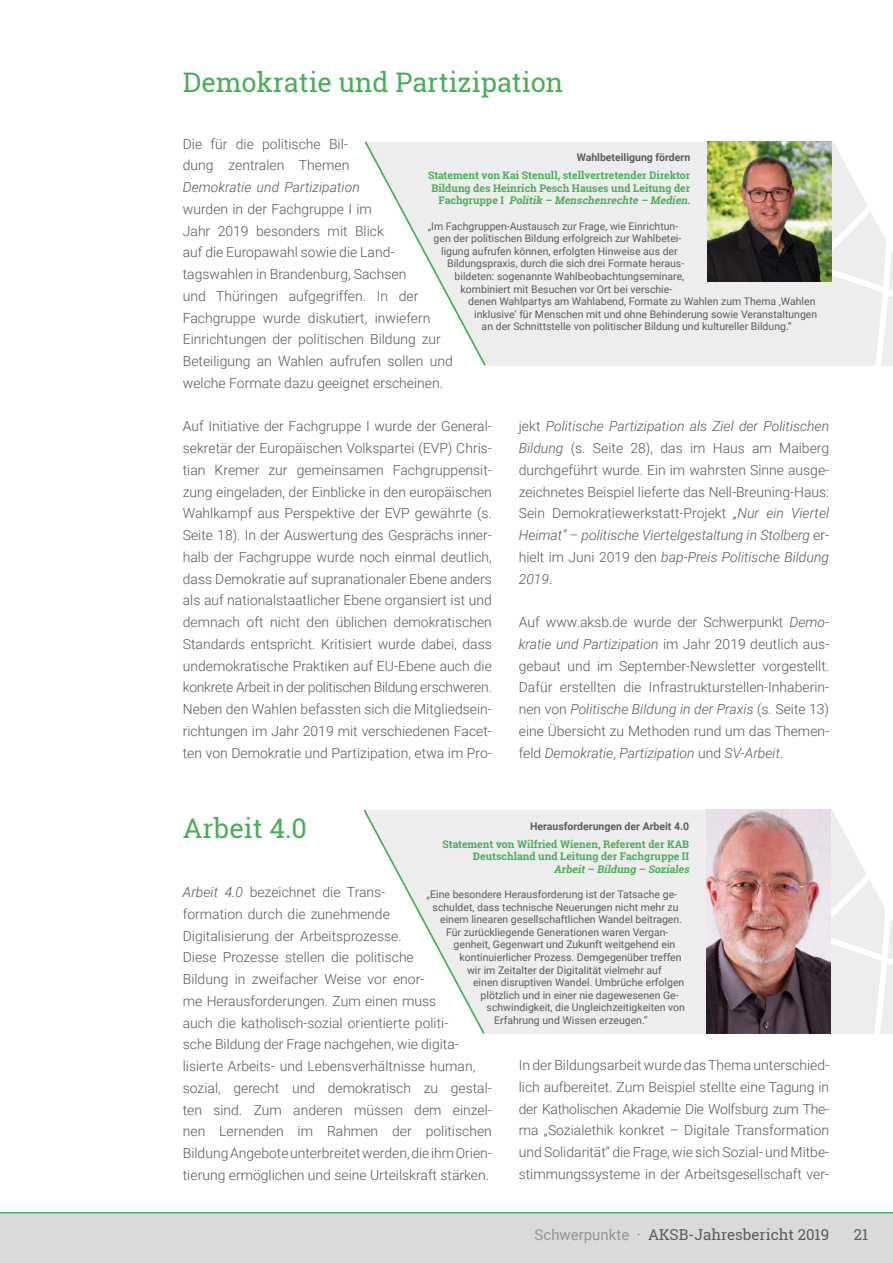
<style>
.page{position:relative;width:893px;height:1263px;background:#fff}
.page>*{position:absolute;margin:0;border:0;box-sizing:border-box;transform-origin:0 0}
.t1{font:27px "Roboto Slab";color:#48af57}
.t2{font:15px "Roboto Slab";color:#5c5c5b}
.t3{font:300 13.95px/21.8px "Roboto";color:#575756;text-align:justify}
.t4{font:italic 300 13.95px "Roboto";color:#575756}
.t5{font:10.5px "Roboto";color:#5c5c5b}
.t6{font:700 10.5px/12.6px "Roboto Slab";color:#48af57;text-align:right}
.t7{font:700 10.5px "Roboto";color:#5c5c5b}
.t8{font:italic 700 10.5px "Roboto Slab";color:#48af57}
.s1{font-style:italic}
.s2{font-family:"Roboto";color:#939392}
.s3{color:#939392}
</style>
<div class="page">
<div style="left:0;top:1213px;width:893px;height:50px;background:#dadada"></div>
<hr style="left:0;top:1212px;width:893px;height:1px;background:#48af57">
<svg style="left:831px;top:142px;width:62px;height:224px"></svg>
<div style="left:487px;top:142px;width:344px;height:224px;background:#ededed"></div>
<svg style="left:364px;top:141px;width:123px;height:225px"></svg>
<img style="left:707px;top:141px;width:124px;height:141px">
<svg style="left:830px;top:810px;width:63px;height:224px"></svg>
<div style="left:486px;top:810px;width:220px;height:224px;background:#ededed"></div>
<svg style="left:363px;top:810px;width:123px;height:224px"></svg>
<img style="left:706px;top:810px;width:124px;height:224px">
<h1 class="t1" style="left:183px;top:64px;width:382px">Demokratie und Partizipation</h1>
<p class="t3" style="left:183px;top:132px;width:168px">Die für die politische Bil&shy;dung zentralen Themen</p>
<p class="t4" style="left:183px;top:177px;width:178px">Demokratie und Partizipation</p>
<p class="t3" style="left:183px;top:198px;width:271px;text-align:left">wurden in der Fachgruppe I im<br>Jahr 2019 besonders mit Blick<br>auf die Europawahl sowie die Land&shy;tagswahlen in Brandenburg, Sachsen<br>und Thüringen aufgegriffen. In der Fachgruppe wurde diskutiert, inwiefern Einrichtungen der politischen Bildung zur Beteiligung an Wahlen aufrufen sollen und welche Formate dazu geeignet erscheinen.</p>
<p class="t3" style="left:183px;top:415px;width:311px">Auf Initiative der Fachgruppe I wurde der General&shy;sekretär der Europäischen Volkspartei (EVP) Chris&shy;tian Kremer zur gemeinsamen Fachgruppensit&shy;zung eingeladen, der Einblicke in den europäischen Wahlkampf aus Perspektive der EVP gewährte (s.<br>Seite 18). In der Auswertung des Gesprächs inner&shy;halb der Fachgruppe wurde noch einmal deutlich, dass Demokratie auf supranationaler Ebene anders als auf nationalstaatlicher Ebene organsiert ist und demnach oft nicht den üblichen demokratischen Standards entspricht. Kritisiert wurde dabei, dass undemokratische Praktiken auf EU-Ebene auch die konkrete Arbeit in der politischen Bildung erschweren.<br>Neben den Wahlen befassten sich die Mitgliedsein&shy;richtungen im Jahr 2019 mit verschiedenen Facet&shy;ten von Demokratie und Partizipation, etwa im Pro-</p>
<p class="t3" style="left:519px;top:415px;width:312px">jekt <span class="s1">Politische Partizipation als Ziel der Politischen Bildung</span> (s. Seite 28), das im Haus am Maiberg durchgeführt wurde. Ein im wahrsten Sinne ausge&shy;zeichnetes Beispiel lieferte das Nell-Breuning-Haus:<br>Sein Demokratiewerkstatt-Projekt <span class="s1">„Nur ein Viertel Heimat“ – politische Viertelgestaltung in Stolberg</span> er&shy;hielt im Juni 2019 den <span class="s1">bap-Preis Politische Bildung 2019</span>.</p>
<p class="t7" style="left:577px;top:150px;width:115px">Wahlbeteiligung fördern</p>
<p class="t6" style="left:428px;top:169px;width:266px">Statement von Kai Stenull, stellvertretender Direktor<br>Bildung des Heinrich Pesch Hauses und Leitung der<br>F a c h g r u p p e I <span class="s1">Politik – Menschenrechte – Medien.</span></p>
<p class="t5" style="left:428px;top:219px;width:252px">„Im Fachgruppen-Austausch zur Frage, wie Einrichtun-</p>
<p class="t5" style="left:434px;top:231px;width:249px">gen der politischen Bildung erfolgreich zur Wahlbetei-</p>
<p class="t5" style="left:441px;top:244px;width:238px">ligung aufrufen können, erfolgten Hinweise aus der</p>
<p class="t5" style="left:447px;top:256px;width:239px">Bildungspraxis, durch die sich drei Formate heraus-</p>
<p class="t5" style="left:455px;top:269px;width:231px">bildeten: sogenannte Wahlbeobachtungseminare,</p>
<p class="t5" style="left:461px;top:282px;width:213px">kombiniert mit Besuchen vor Ort bei verschie-</p>
<p class="t5" style="left:468px;top:294px;width:349px">denen Wahlpartys am Wahlabend, Formate zu Wahlen zum Thema ‚Wahlen</p>
<p class="t5" style="left:474px;top:307px;width:345px">inklusive‘ für Menschen mit und ohne Behinderung sowie Veranstaltungen</p>
<p class="t5" style="left:482px;top:319px;width:311px">an der Schnittstelle von politischer Bildung und kultureller Bildung.“</p>
<p class="t3" style="left:519px;top:611px;width:312px">Auf www.aksb.de wurde der Schwerpunkt <span class="s1">Demo&shy;kratie und Partizipation</span> im Jahr 2019 deutlich aus&shy;gebaut und im September-Newsletter vorgestellt.<br>Dafür erstellten die Infrastrukturstellen-Inhaberin&shy;nen von <span class="s1">Politische Bildung in der Praxis</span> (s. Seite 13) eine Übersicht zu Methoden rund um das Themen&shy;feld <span class="s1">Demokratie</span>, <span class="s1">Partizipation</span> und <span class="s1">SV-Arbeit</span>.</p>
<h1 class="t1" style="left:183px;top:810px;width:126px">Arbeit 4.0</h1>
<p class="t7" style="left:530px;top:818px;width:161px">Herausforderungen der Arbeit 4.0</p>
<p class="t6" style="left:442px;top:837px;width:248px">Statement von Wilfried Wienen, Referent der KAB<br>Deutschland und Leitung der Fachgruppe II</p>
<p class="t8" style="left:554px;top:862px;width:139px">Arbeit– Bildung – Soziales</p>
<p class="t5" style="left:427px;top:887px;width:252px">„Eine besondere Herausforderung ist der Tatsache ge-</p>
<p class="t5" style="left:433px;top:899px;width:247px">schuldet, dass technische Neuerungen nicht mehr zu</p>
<p class="t5" style="left:440px;top:912px;width:243px">einem linearen gesellschaftlichen Wandel beitragen.</p>
<p class="t5" style="left:446px;top:925px;width:224px">Für zurückliegende Generationen waren Vergan-</p>
<p class="t5" style="left:454px;top:937px;width:223px">genheit, Gegenwart und Zukunft weitgehend ein</p>
<p class="t5" style="left:460px;top:950px;width:223px">kontinuierlicher Prozess. Demgegenüber treffen</p>
<p class="t5" style="left:467px;top:962px;width:196px">wir im Zeitalter der Digitalität vielmehr auf</p>
<p class="t5" style="left:473px;top:975px;width:213px">einen disruptiven Wandel. Umbrüche erfolgen</p>
<p class="t5" style="left:481px;top:988px;width:200px">plötzlich und in einer nie dagewesenen Ge-</p>
<p class="t5" style="left:487px;top:1000px;width:200px">schwindigkeit, die Ungleichzeitigkeiten von</p>
<p class="t5" style="left:494px;top:1013px;width:155px">Erfahrung und Wissen erzeugen.“</p>
<p class="t3" style="left:183px;top:881px;width:311px;text-align:left"><span class="s1">Arbeit 4.0</span> bezeichnet die Trans-<br>formation durch die zunehmende<br>Digitalisierung der Arbeitsprozesse.<br>Diese Prozesse stellen die politische<br>Bildung in zweifacher Weise vor enor-<br>me Herausforderungen. Zum einen muss<br>auch die katholisch-sozial orientierte politi-<br>sche Bildung der Frage nachgehen, wie digita&shy;lisierte Arbeits- und Lebensverhältnisse human, sozial, gerecht und demokratisch zu gestal&shy;ten sind. Zum anderen müssen dem einzel&shy;nen Lernenden im Rahmen der politischen Bildung Angebote unterbreitet werden, die ihm Orien&shy;tierung ermöglichen und seine Urteilskraft stärken.</p>
<p class="t3" style="left:519px;top:1054px;width:312px">In der Bildungsarbeit wurde das Thema unterschied&shy;lich aufbereitet. Zum Beispiel stellte eine Tagung in der Katholischen Akademie Die Wolfsburg zum The&shy;ma „Sozialethik konkret – Digitale Transformation und Solidarität“ die Frage, wie sich Sozial- und Mitbe&shy;stimmungssysteme in der Arbeitsgesellschaft ver-</p>
<p class="t2" style="left:535px;top:1225px;width:296px"><span class="s2">Schwerpunkte</span> <span class="s3">·</span> AKSB-Jahresbericht 2019</p>
<p class="t2" style="left:854px;top:1225px;width:16px">21</p>
</div>
